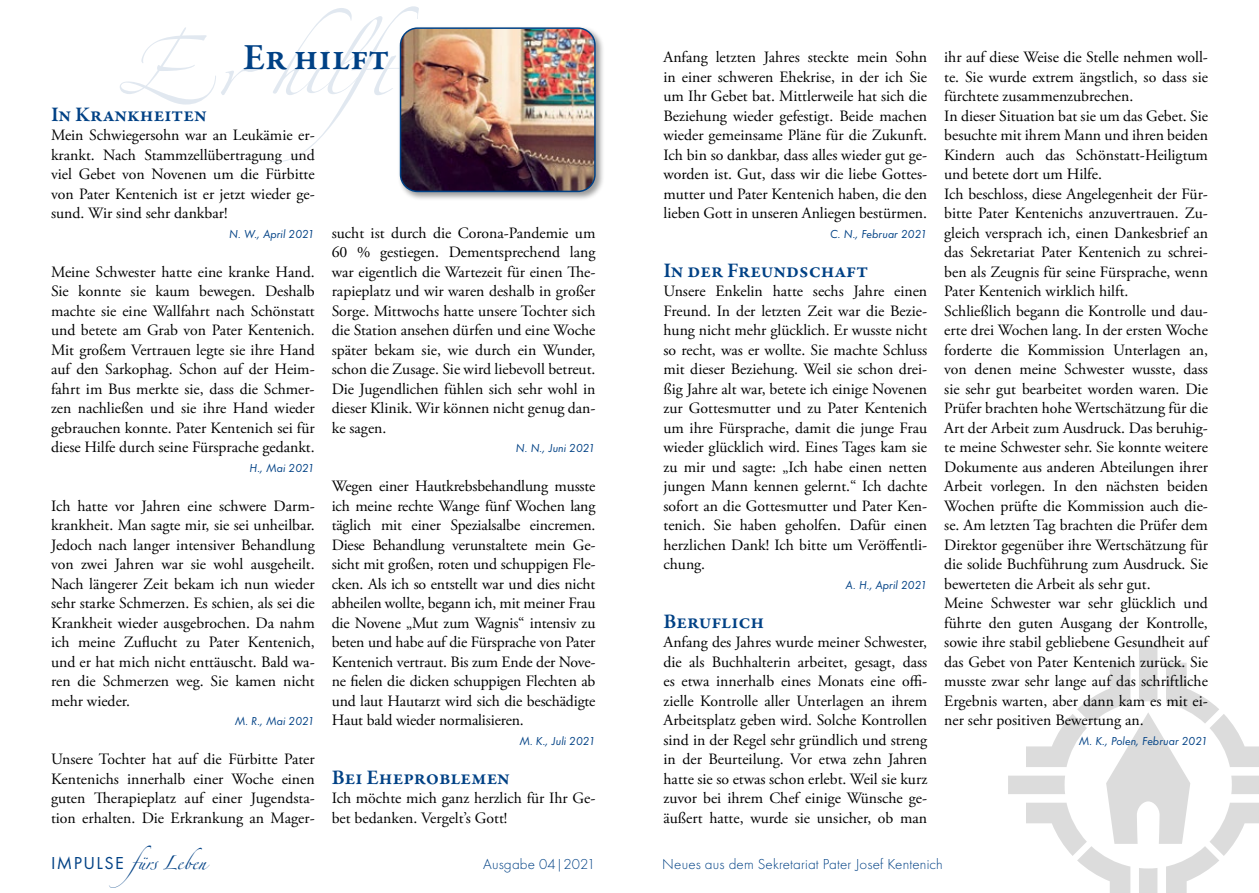
<style>
.page{position:relative;width:1259px;height:893px;background:#fff}
.page>*{position:absolute;margin:0;border:0;box-sizing:border-box;transform-origin:0 0}
.t1{font:115.95px "Linotype Zapfino Four";color:#004185}
.t2{font:600 37.5px "Garamond Premr Pro";color:#004185}
.t3{font:31.5px "Linotype Zapfino One";color:#004185}
.t4{font:600 21px "Garamond Premr Pro";letter-spacing:-.005em;color:#004185}
.t5{font:15.75px/19.5px "Adobe Garamond Pro";color:#000;text-align:justify}
.t6{font:300 15px "Function";letter-spacing:.01em;color:#004185}
.t7{font:italic 12px "Function";color:#004185}
.s1{font-family:"Function";font-size:18px}
</style>
<div class="page">
<svg style="left:1008px;top:645px;width:251px;height:248px"></svg>
<div style="left:397px;top:25px;width:208px;height:176px;background:#000;opacity:.4"></div>
<img style="left:400px;top:29px;width:195px;height:162px">
<div style="left:400px;top:27px;width:196px;height:165px;border:2px solid #004185;border-radius:17px"></div>
<h1 class="t1" style="left:122px;top:-15px;width:380px">Er hilft</h1>
<h2 class="t2" style="left:243px;top:35px;width:147px">Er hilft</h2>
<h3 class="t4" style="left:51px;top:101px;width:157px">In Krankheiten</h3>
<p class="t5" style="left:51px;top:126px;width:265px">Mein Schwiegersohn war an Leukämie er&shy;krankt. Nach Stammzellübertragung und viel Gebet von Novenen um die Fürbitte von Pater Kentenich ist er jetzt wieder ge&shy;sund. Wir sind sehr dankbar!</p>
<p class="t7" style="left:229px;top:227px;width:87px">N. W., April 2021</p>
<p class="t5" style="left:51px;top:262px;width:265px">Meine Schwester hatte eine kranke Hand.<br>Sie konnte sie kaum bewegen. Deshalb machte sie eine Wallfahrt nach Schönstatt und betete am Grab von Pater Kentenich.<br>Mit großem Vertrauen legte sie ihre Hand auf den Sarkophag. Schon auf der Heim&shy;fahrt im Bus merkte sie, dass die Schmer&shy;zen nachließen und sie ihre Hand wieder gebrauchen konnte. Pater Kentenich sei für diese Hilfe durch seine Fürsprache gedankt.</p>
<p class="t7" style="left:250px;top:461px;width:67px">H., Mai 2021</p>
<p class="t5" style="left:51px;top:496px;width:265px">Ich hatte vor Jahren eine schwere Darm&shy;krankheit. Man sagte mir, sie sei unheilbar.<br>Jedoch nach langer intensiver Behandlung von zwei Jahren war sie wohl ausgeheilt.<br>Nach längerer Zeit bekam ich nun wieder sehr starke Schmerzen. Es schien, als sei die Krankheit wieder ausgebrochen. Da nahm ich meine Zuflucht zu Pater Kentenich, und er hat mich nicht enttäuscht. Bald wa&shy;ren die Schmerzen weg. Sie kamen nicht mehr wieder.</p>
<p class="t7" style="left:235px;top:714px;width:82px">M. R., Mai 2021</p>
<p class="t5" style="left:51px;top:750px;width:265px">Unsere Tochter hat auf die Fürbitte Pater Kentenichs innerhalb einer Woche einen guten Therapieplatz auf einer Jugendsta&shy;tion erhalten. Die Erkrankung an Mager-</p>
<p class="t5" style="left:332px;top:223px;width:265px">sucht ist durch die Corona-Pandemie um 60 % gestiegen. Dementsprechend lang war eigentlich die Wartezeit für einen The&shy;rapieplatz und wir waren deshalb in großer Sorge. Mittwochs hatte unsere Tochter sich die Station ansehen dürfen und eine Woche später bekam sie, wie durch ein Wunder, schon die Zusage. Sie wird liebevoll betreut.<br>Die Jugendlichen fühlen sich sehr wohl in dieser Klinik. Wir können nicht genug dan&shy;ke sagen.</p>
<p class="t7" style="left:516px;top:441px;width:81px">N. N., Juni 2021</p>
<p class="t5" style="left:332px;top:477px;width:265px">Wegen einer Hautkrebsbehandlung musste ich meine rechte Wange fünf Wochen lang täglich mit einer Spezialsalbe eincremen.<br>Diese Behandlung verunstaltete mein Ge&shy;sicht mit großen, roten und schuppigen Fle&shy;cken. Als ich so entstellt war und dies nicht abheilen wollte, begann ich, mit meiner Frau die Novene „Mut zum Wagnis“ intensiv zu beten und habe auf die Fürsprache von Pater Kentenich vertraut. Bis zum Ende der Nove&shy;ne fielen die dicken schuppigen Flechten ab und laut Hautarzt wird sich die beschädigte Haut bald wieder normalisieren.</p>
<p class="t7" style="left:519px;top:734px;width:78px">M. K., Juli 2021</p>
<h3 class="t4" style="left:332px;top:764px;width:180px">Bei Eheproblemen</h3>
<p class="t5" style="left:332px;top:789px;width:265px">Ich möchte mich ganz herzlich für Ihr Ge&shy;bet bedanken. Vergelt’s Gott!</p>
<p class="t5" style="left:663px;top:48px;width:265px">Anfang letzten Jahres steckte mein Sohn in einer schweren Ehekrise, in der ich Sie um Ihr Gebet bat. Mittlerweile hat sich die Beziehung wieder gefestigt. Beide machen wieder gemeinsame Pläne für die Zukunft.<br>Ich bin so dankbar, dass alles wieder gut ge&shy;worden ist. Gut, dass wir die liebe Gottes&shy;mutter und Pater Kentenich haben, die den lieben Gott in unseren Anliegen bestürmen.</p>
<p class="t7" style="left:830px;top:227px;width:99px">C. N., Februar 2021</p>
<h3 class="t4" style="left:663px;top:257px;width:206px">In der Freundschaft</h3>
<p class="t5" style="left:663px;top:282px;width:265px">Unsere Enkelin hatte sechs Jahre einen Freund. In der letzten Zeit war die Bezie&shy;hung nicht mehr glücklich. Er wusste nicht so recht, was er wollte. Sie machte Schluss mit dieser Beziehung. Weil sie schon drei&shy;ßig Jahre alt war, betete ich einige Novenen zur Gottesmutter und zu Pater Kentenich um ihre Fürsprache, damit die junge Frau wieder glücklich wird. Eines Tages kam sie zu mir und sagte: „Ich habe einen netten jungen Mann kennen gelernt.“ Ich dachte sofort an die Gottesmutter und Pater Ken&shy;tenich. Sie haben geholfen. Dafür einen herzlichen Dank! Ich bitte um Veröffentli&shy;chung.</p>
<p class="t7" style="left:845px;top:578px;width:83px">A. H., April 2021</p>
<h3 class="t4" style="left:663px;top:608px;width:102px">Beruflich</h3>
<p class="t5" style="left:663px;top:633px;width:265px">Anfang des Jahres wurde meiner Schwester, die als Buchhalterin arbeitet, gesagt, dass es etwa innerhalb eines Monats eine offi&shy;zielle Kontrolle aller Unterlagen an ihrem Arbeitsplatz geben wird. Solche Kontrollen sind in der Regel sehr gründlich und streng in der Beurteilung. Vor etwa zehn Jahren hatte sie so etwas schon erlebt. Weil sie kurz zuvor bei ihrem Chef einige Wünsche ge&shy;äußert hatte, wurde sie unsicher, ob man</p>
<p class="t5" style="left:944px;top:48px;width:265px;text-align:left">ihr auf diese Weise die Stelle nehmen woll&shy;te. Sie wurde extrem ängstlich, so dass sie fürchtete zusammenzubrechen.<br>In dieser Situation bat sie um das Gebet. Sie besuchte mit ihrem Mann und ihren beiden Kindern auch das Schönstatt-Heiligtum und betete dort um Hilfe.<br>Ich beschloss, diese Angelegenheit der Für&shy;bitte Pater Kentenichs anzuvertrauen. Zu&shy;gleich versprach ich, einen Dankesbrief an das Sekretariat Pater Kentenich zu schrei&shy;ben als Zeugnis für seine Fürsprache, wenn Pater Kentenich wirklich hilft.<br>Schließlich begann die Kontrolle und dau&shy;erte drei Wochen lang. In der ersten Woche forderte die Kommission Unterlagen an, von denen meine Schwester wusste, dass sie sehr gut bearbeitet worden waren. Die Prüfer brachten hohe Wertschätzung für die Art der Arbeit zum Ausdruck. Das beruhig&shy;te meine Schwester sehr. Sie konnte weitere Dokumente aus anderen Abteilungen ihrer Arbeit vorlegen. In den nächsten beiden Wochen prüfte die Kommission auch die&shy;se. Am letzten Tag brachten die Prüfer dem Direktor gegenüber ihre Wertschätzung für die solide Buchführung zum Ausdruck. Sie bewerteten die Arbeit als sehr gut.<br>Meine Schwester war sehr glücklich und führte den guten Ausgang der Kontrolle, sowie ihre stabil gebliebene Gesundheit auf das Gebet von Pater Kentenich zurück. Sie musste zwar sehr lange auf das schriftliche Ergebnis warten, aber dann kam es mit ei&shy;ner sehr positiven Bewertung an.</p>
<p class="t7" style="left:1079px;top:734px;width:131px">M. K., Polen, Februar 2021</p>
<h3 class="t3" style="left:51px;top:840px;width:157px"><span class="s1">IMPULSE</span> fürs Leben</h3>
<p class="t6" style="left:483px;top:856px;width:114px">Ausgabe 04|2021</p>
<p class="t6" style="left:662px;top:856px;width:282px">Neues aus dem Sekretariat Pater Josef Kentenich</p>
</div>
